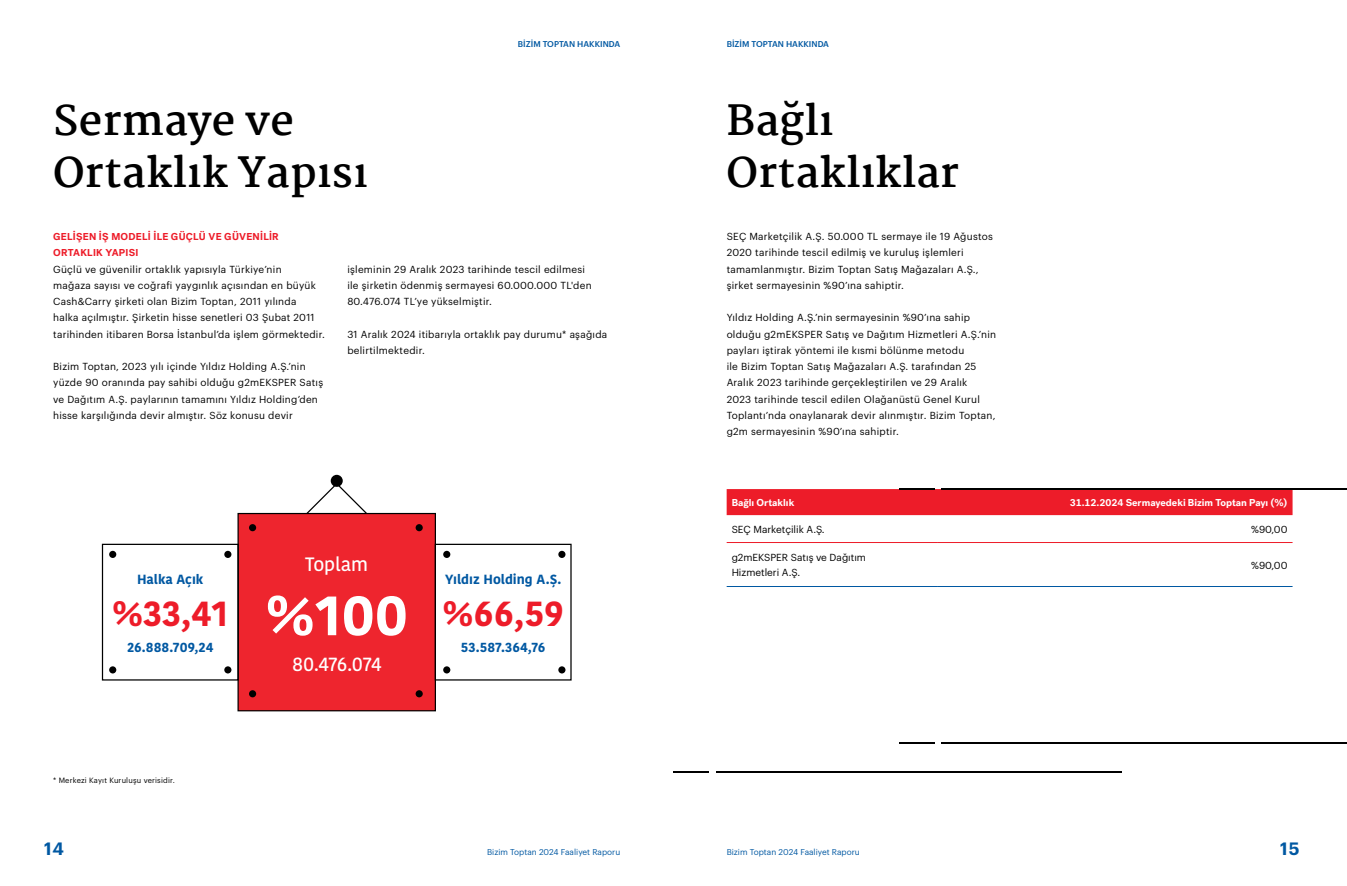
<style>
.page{position:relative;width:1347px;height:886px;background:#fff}
.page>*{position:absolute;margin:0;border:0;box-sizing:border-box;transform-origin:0 0}
.t1{font:700 41px/52.5px "Martel";letter-spacing:.01em;color:#000}
.t2{font:700 35.25px "Kohinoor Bangla";color:#ed1c29}
.t3{font:500 19.25px "Kohinoor Bangla";letter-spacing:-.01em;color:#fff}
.t4{font:600 17.5px "Graphik";color:#0058a2}
.t5{font:700 13.25px "Kohinoor Bangla";color:#0058a2}
.t6{font:10px/16.2px "Graphik";letter-spacing:.025em;color:#000}
.t7{font:10px/15px "Graphik";color:#000}
.t8{font:700 10px "Post Grotesk";color:#fff}
.t9{font:700 10px/16.2px "Post Grotesk";letter-spacing:.025em;color:#ed1c29}
.t10{font:8.25px "Graphik";color:#0058a2}
.t11{font:500 8.25px "Graphik";color:#0058a2}
.t12{font:7.5px "Graphik";letter-spacing:.025em;color:#000}
.s1{font-size:56px;color:#fff}
</style>
<div class="page">
<div style="left:238px;top:513px;width:197px;height:198px;background:#ee252e"></div>
<div style="left:237px;top:513px;width:199px;height:198px;border:1px solid #000"></div>
<div style="left:435px;top:544px;width:136px;height:136px;border:1px solid #000"></div>
<div style="left:102px;top:544px;width:137px;height:136px;border:1px solid #000"></div>
<div style="left:726px;top:489px;width:566px;height:26px;background:#ed1c29"></div>
<hr style="left:726px;top:542px;width:212px;height:1px;background:#ed1c29">
<hr style="left:938px;top:542px;width:354px;height:1px;background:#ed1c29">
<hr style="left:726px;top:586px;width:212px;height:1px;background:#0058a2">
<hr style="left:938px;top:586px;width:354px;height:1px;background:#0058a2">
<hr style="left:941px;top:742px;width:405px;height:2px;background:#000">
<hr style="left:899px;top:742px;width:36px;height:2px;background:#000">
<hr style="left:716px;top:771px;width:405px;height:2px;background:#000">
<hr style="left:673px;top:771px;width:36px;height:2px;background:#000">
<hr style="left:942px;top:488px;width:404px;height:2px;background:#000">
<hr style="left:899px;top:488px;width:36px;height:2px;background:#000">
<div style="left:249px;top:524px;width:7px;height:7px;background:#000;border-radius:50%"></div>
<div style="left:415px;top:524px;width:8px;height:7px;background:#000;border-radius:50%"></div>
<div style="left:558px;top:551px;width:7px;height:7px;background:#000;border-radius:50%"></div>
<div style="left:443px;top:551px;width:7px;height:7px;background:#000;border-radius:50%"></div>
<div style="left:443px;top:666px;width:7px;height:7px;background:#000;border-radius:50%"></div>
<div style="left:558px;top:666px;width:7px;height:7px;background:#000;border-radius:50%"></div>
<div style="left:224px;top:551px;width:7px;height:7px;background:#000;border-radius:50%"></div>
<div style="left:109px;top:551px;width:7px;height:7px;background:#000;border-radius:50%"></div>
<div style="left:109px;top:666px;width:7px;height:7px;background:#000;border-radius:50%"></div>
<div style="left:224px;top:666px;width:7px;height:7px;background:#000;border-radius:50%"></div>
<div style="left:249px;top:690px;width:7px;height:7px;background:#000;border-radius:50%"></div>
<div style="left:415px;top:690px;width:8px;height:7px;background:#000;border-radius:50%"></div>
<div style="left:331px;top:475px;width:12px;height:12px;background:#000;border-radius:50%"></div>
<svg style="left:305px;top:482px;width:63px;height:33px"></svg>
<p class="t11" style="left:518px;top:38px;width:104px">BİZİM TOPTAN HAKKINDA</p>
<p class="t11" style="left:726px;top:38px;width:104px">BİZİM TOPTAN HAKKINDA</p>
<h1 class="t1" style="left:53px;top:94px;width:316px">Sermaye ve<br>Ortaklık Yapısı</h1>
<h1 class="t1" style="left:726px;top:94px;width:234px">Bağlı<br>Ortaklıklar</h1>
<p class="t9" style="left:53px;top:228px;width:227px">GELIŞEN İŞ MODELI ILE GÜÇLÜ VE GÜVENILIR<br>ORTAKLIK YAPISI</p>
<p class="t6" style="left:53px;top:260px;width:273px">Güçlü ve güvenilir ortaklık yapısıyla Türkiye’nin<br>mağaza sayısı ve coğrafi yaygınlık açısından en büyük Cash&amp;Carry şirketi olan Bizim Toptan, 2011 yılında<br>halka açılmıştır. Şirketin hisse senetleri 03 Şubat 2011 tarihinden itibaren Borsa İstanbul’da işlem görmektedir.</p>
<p class="t6" style="left:53px;top:357px;width:271px">Bizim Toptan, 2023 yılı içinde Yıldız Holding A.Ş.’nin yüzde 90 oranında pay sahibi olduğu g2mEKSPER Satış ve Dağıtım A.Ş. paylarının tamamını Yıldız Holding’den hisse karşılığında devir almıştır. Söz konusu devir</p>
<p class="t6" style="left:347px;top:260px;width:246px">işleminin 29 Aralık 2023 tarihinde tescil edilmesi ile şirketin ödenmiş sermayesi 60.000.000 TL'den<br>80.476.074 TL’ye yükselmiştir.</p>
<p class="t6" style="left:347px;top:325px;width:261px">31 Aralık 2024 itibarıyla ortaklık pay durumu* aşağıda belirtilmektedir.</p>
<h3 class="t3" style="left:305px;top:549px;width:64px">Toplam</h3>
<h3 class="t5" style="left:137px;top:567px;width:68px">Halka Açık</h3>
<h3 class="t5" style="left:445px;top:567px;width:118px">Yıldız Holding A.Ş.</h3>
<h2 class="t2" style="left:112px;top:583px;width:453px">%33,41 <span class="s1">%100</span> %66,59</h2>
<h3 class="t5" style="left:127px;top:636px;width:88px">26.888.709,24</h3>
<h3 class="t5" style="left:461px;top:636px;width:86px">53.587.364,76</h3>
<p class="t12" style="left:53px;top:774px;width:123px">* Merkezi Kayıt Kuruluşu verisidir.</p>
<h3 class="t3" style="left:292px;top:648px;width:91px">80.476.074</h3>
<p class="t6" style="left:726px;top:227px;width:268px">SEÇ Marketçilik A.Ş. 50.000 TL sermaye ile 19 Ağustos 2020 tarihinde tescil edilmiş ve kuruluş işlemleri tamamlanmıştır. Bizim Toptan Satış Mağazaları A.Ş., şirket sermayesinin %90’ına sahiptir.</p>
<p class="t6" style="left:726px;top:309px;width:271px">Yıldız Holding A.Ş.’nin sermayesinin %90’ına sahip olduğu g2mEKSPER Satış ve Dağıtım Hizmetleri A.Ş.’nin payları iştirak yöntemi ile kısmi bölünme metodu<br>ile Bizim Toptan Satış Mağazaları A.Ş. tarafından 25<br>Aralık 2023 tarihinde gerçekleştirilen ve 29 Aralık<br>2023 tarihinde tescil edilen Olağanüstü Genel Kurul Toplantı’nda onaylanarak devir alınmıştır. Bizim Toptan, g2m sermayesinin %90’ına sahiptir.</p>
<p class="t8" style="left:731px;top:496px;width:64px">Bağlı Ortaklık</p>
<p class="t8" style="left:1069px;top:496px;width:219px">31.12.2024 Sermayedeki Bizim Toptan Payı (%)</p>
<p class="t7" style="left:731px;top:521px;width:95px">SEÇ Marketçilik A.Ş.</p>
<p class="t6" style="left:1251px;top:520px;width:38px">%90,00</p>
<p class="t7" style="left:731px;top:549px;width:136px">g2mEKSPER Satış ve Dağıtım<br>Hizmetleri A.Ş.</p>
<p class="t6" style="left:1251px;top:556px;width:38px">%90,00</p>
<h3 class="t4" style="left:44px;top:835px;width:21px">14</h3>
<p class="t10" style="left:487px;top:846px;width:135px">Bizim Toptan 2024 Faaliyet Raporu</p>
<p class="t10" style="left:726px;top:846px;width:135px">Bizim Toptan 2024 Faaliyet Raporu</p>
<h3 class="t4" style="left:1280px;top:835px;width:21px">15</h3>
</div>
